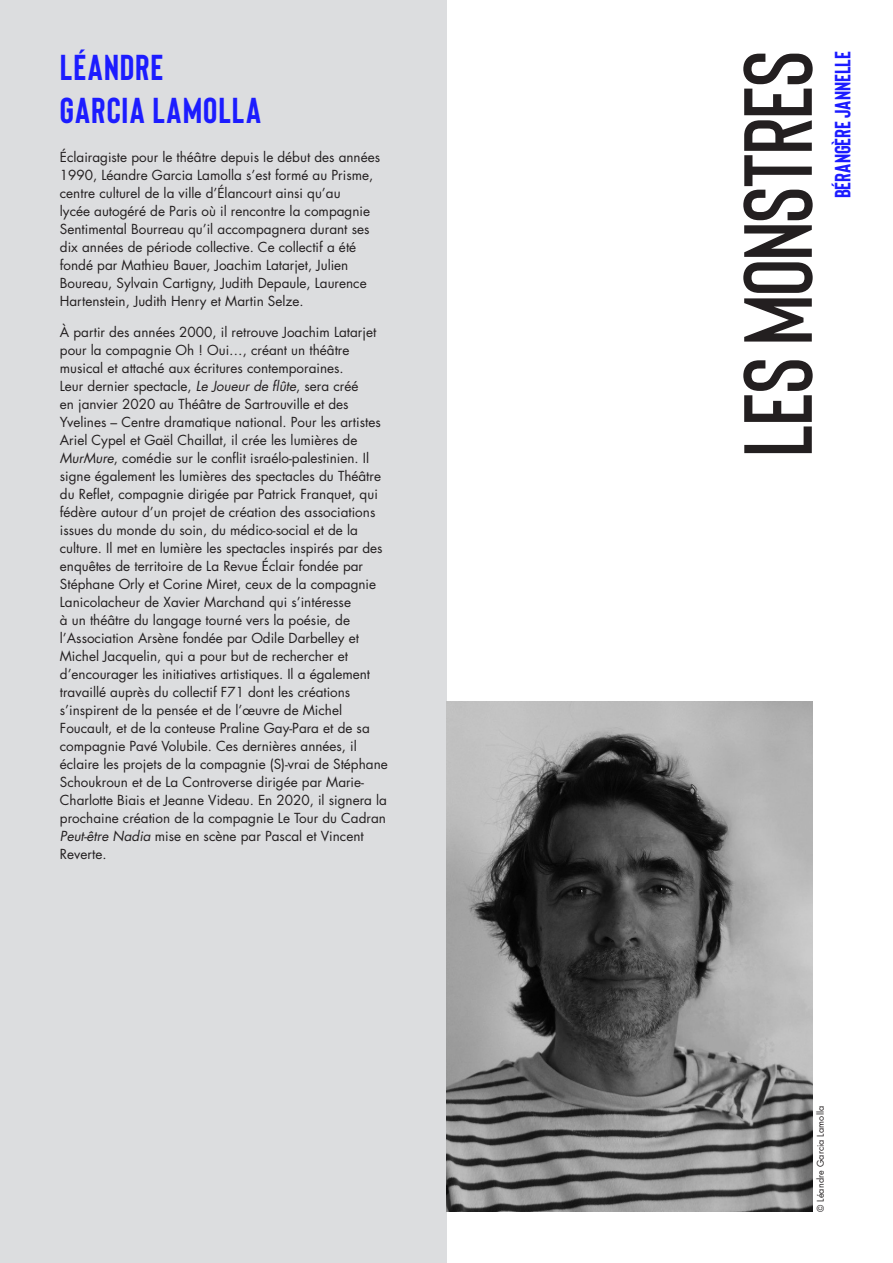
<style>
.page{position:relative;width:893px;height:1263px;background:#fff}
.page>*{position:absolute;margin:0;border:0;box-sizing:border-box;transform-origin:0 0}
.t1{font:600 96.6px "Bison";letter-spacing:-.015em;color:#231f20}
.t2{font:700 36px/43.2px "Bison";letter-spacing:.035em;color:#1c1cff}
.t3{font:700 22.05px "Bison";color:#1c1cff}
.t4{font:13.5px/18px "Futura Std";color:#231f20}
.t5{font:9px "Futura Std";letter-spacing:.015em;color:#231f20}
.s1{font-style:italic}
</style>
<div class="page">
<div style="left:0;top:0;width:446px;height:1263px;background:#dcdddf"></div>
<img style="left:446px;top:702px;width:366px;height:510px">
<p class="t2" style="left:60px;top:44px;width:203px">LÉANDRE<br>GARCIA LAMOLLA</p>
<p class="t4" style="left:60px;top:148px;width:322px">Éclairagiste pour le théâtre depuis le début des années 1990, Léandre Garcia Lamolla s’est formé au Prisme, centre culturel de la ville d’Élancourt ainsi qu’au<br>lycée autogéré de Paris où il rencontre la compagnie Sentimental Bourreau qu’il accompagnera durant ses dix années de période collective. Ce collectif a été fondé par Mathieu Bauer, Joachim Latarjet, Julien Boureau, Sylvain Cartigny, Judith Depaule, Laurence Hartenstein, Judith Henry et Martin Selze.</p>
<p class="t4" style="left:60px;top:323px;width:329px">À partir des années 2000, il retrouve Joachim Latarjet pour la compagnie Oh ! Oui…, créant un théâtre musical et attaché aux écritures contemporaines.<br>Leur dernier spectacle, <span class="s1">Le Joueur de flûte</span>, sera créé<br>en janvier 2020 au Théâtre de Sartrouville et des Yvelines – Centre dramatique national. Pour les artistes Ariel Cypel et Gaël Chaillat, il crée les lumières de <span class="s1">MurMure</span>, comédie sur le conflit israélo-palestinien. Il signe également les lumières des spectacles du Théâtre du Reflet, compagnie dirigée par Patrick Franquet, qui fédère autour d’un projet de création des associations issues du monde du soin, du médico-social et de la culture. Il met en lumière les spectacles inspirés par des enquêtes de territoire de La Revue Éclair fondée par Stéphane Orly et Corine Miret, ceux de la compagnie Lanicolacheur de Xavier Marchand qui s’intéresse<br>à un théâtre du langage tourné vers la poésie, de l’Association Arsène fondée par Odile Darbelley et Michel Jacquelin, qui a pour but de rechercher et d’encourager les initiatives artistiques. Il a également travaillé auprès du collectif F71 dont les créations s’inspirent de la pensée et de l’œuvre de Michel Foucault, et de la conteuse Praline Gay-Para et de sa compagnie Pavé Volubile. Ces dernières années, il éclaire les projets de la compagnie (S)-vrai de Stéphane Schoukroun et de La Controverse dirigée par Marie-Charlotte Biais et Jeanne Videau. En 2020, il signera la prochaine création de la compagnie Le Tour du Cadran <span class="s1">Peut-être Nadia</span> mise en scène par Pascal et Vincent Reverte.</p>
<p class="t1" style="left:718px;top:457px;width:407px;rotate:-90deg">les monstres</p>
<p class="t3" style="left:829px;top:198px;width:149px;rotate:-90deg">BÉRANGÈRE JANNELLE</p>
<p class="t5" style="left:815px;top:1212px;width:108px;rotate:-90deg">© Léandre Garcia Lamolla</p>
</div>
